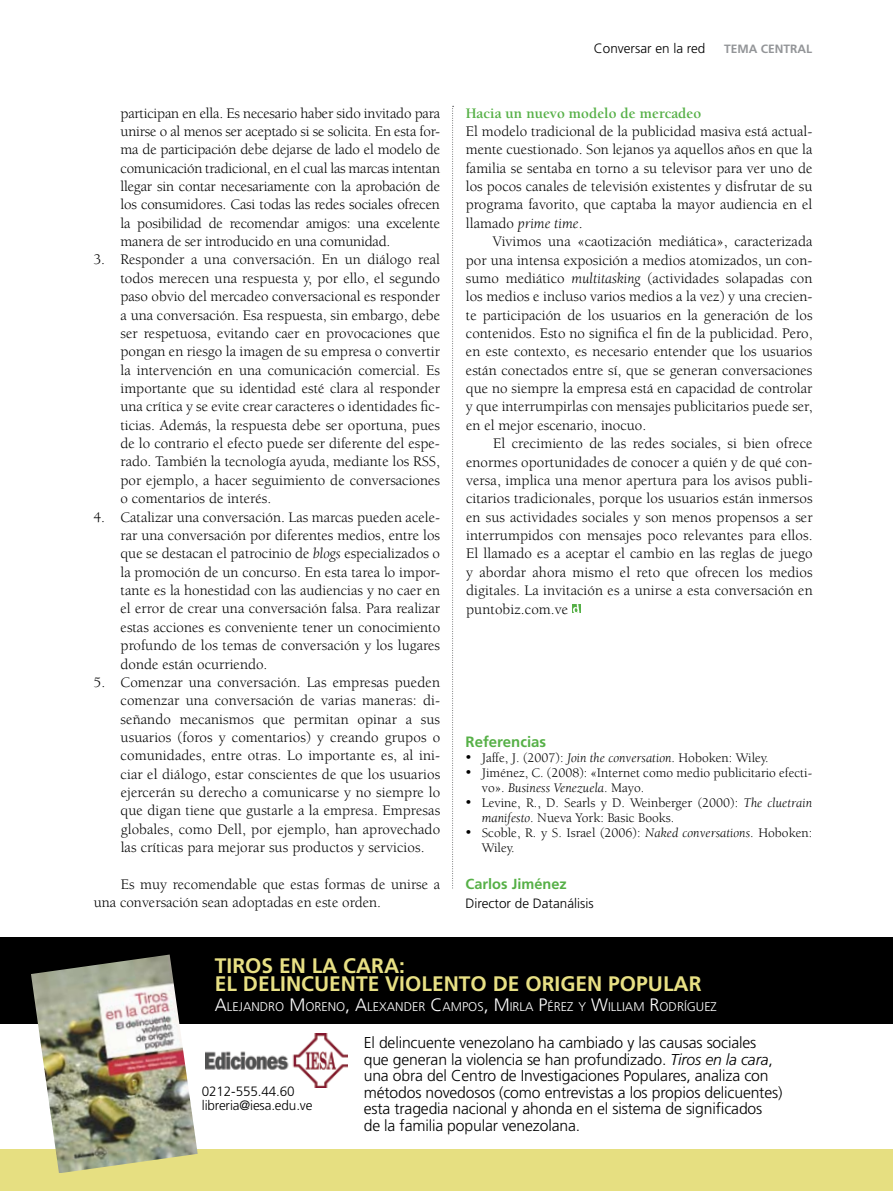
<style>
.page{position:relative;width:893px;height:1191px;background:#fff}
.page>*{position:absolute;margin:0;border:0;box-sizing:border-box;transform-origin:0 0}
.t1{font:700 21px/18px "Frutiger";color:#e8e084}
.t2{font:300 15.75px/16.5px "Frutiger";letter-spacing:-.01em;color:#000}
.t3{font:15px/18.3px "Berkeley";color:#000;text-align:justify}
.t4{font:700 15px "Berkeley";color:#56b047}
.t5{font:700 15px "Frutiger";color:#56b047}
.t6{font:700 14.55px "Frutiger";color:#56b047}
.t7{font:13.5px/15px "Berkeley";color:#000}
.t8{font:300 13.5px/14.2px "Frutiger";color:#000}
.t9{font:300 12.6px "Frutiger";color:#fff}
.t10{font:700 12px "Frutiger";color:#939598}
.s1{font-style:italic}
.s2{font-size:18px}
</style>
<div class="page">
<svg style="left:452px;top:106px;width:2px;height:783px"></svg>
<svg style="left:572px;top:604px;width:9px;height:9px"></svg>
<svg style="left:573px;top:604px;width:6px;height:9px"></svg>
<div style="left:0;top:937px;width:893px;height:254px;background:#e6df81"></div>
<div style="left:0;top:983px;width:893px;height:165px;background:#fff"></div>
<img style="left:205px;top:1033px;width:142px;height:54px">
<div style="left:0;top:937px;width:893px;height:86px;background:#000"></div>
<img style="left:31px;top:954px;width:167px;height:219px">
<p class="t3" style="left:120px;top:104px;width:321px">participan en ella. Es necesario haber sido invitado para unirse o al menos ser aceptado si se solicita. En esta for&shy;ma de participación debe dejarse de lado el modelo de comunicación tradicional, en el cual las marcas intentan llegar sin contar necesariamente con la aprobación de los consumidores. Casi todas las redes sociales ofrecen la posibilidad de recomendar amigos: una excelente manera de ser introducido en una comunidad.</p>
<p class="t3" style="left:120px;top:251px;width:321px;text-indent:-27px">3. Responder a una conversación. En un diálogo real todos merecen una respuesta y, por ello, el segundo paso obvio del mercadeo conversacional es responder a una conversación. Esa respuesta, sin embargo, debe ser respetuosa, evitando caer en provocaciones que pongan en riesgo la imagen de su empresa o convertir la intervención en una comunicación comercial. Es importante que su identidad esté clara al responder una crítica y se evite crear caracteres o identidades fic&shy;ticias. Además, la respuesta debe ser oportuna, pues de lo contrario el efecto puede ser diferente del espe&shy;rado. También la tecnología ayuda, mediante los RSS, por ejemplo, a hacer seguimiento de conversaciones o comentarios de interés.</p>
<p class="t3" style="left:120px;top:508px;width:321px;text-indent:-27px">4. Catalizar una conversación. Las marcas pueden acele&shy;rar una conversación por diferentes medios, entre los que se destacan el patrocinio de <span class="s1">blogs</span> especializados o la promoción de un concurso. En esta tarea lo impor&shy;tante es la honestidad con las audiencias y no caer en el error de crear una conversación falsa. Para realizar estas acciones es conveniente tener un conocimiento profundo de los temas de conversación y los lugares donde están ocurriendo.</p>
<p class="t3" style="left:121px;top:673px;width:321px;text-indent:-27px">5. Comenzar una conversación. Las empresas pueden comenzar una conversación de varias maneras: di&shy;señando mecanismos que permitan opinar a sus usuarios (foros y comentarios) y creando grupos o comunidades, entre otras. Lo importante es, al ini&shy;ciar el diálogo, estar conscientes de que los usuarios ejercerán su derecho a comunicarse y no siempre lo que digan tiene que gustarle a la empresa. Empresas globales, como Dell, por ejemplo, han aprovechado las críticas para mejorar sus productos y servicios.</p>
<p class="t3" style="left:94px;top:875px;width:348px;text-indent:27px">Es muy recomendable que estas formas de unirse a una conversación sean adoptadas en este orden.</p>
<p class="t8" style="left:594px;top:41px;width:113px">Conversar en la red</p>
<p class="t10" style="left:724px;top:42px;width:45px">TEMA CEN</p>
<p class="t10" style="left:783px;top:42px;width:30px">TRAL</p>
<p class="t4" style="left:466px;top:105px;width:237px">Hacia un nuevo modelo de mercadeo</p>
<p class="t3" style="left:466px;top:122px;width:348px">El modelo tradicional de la publicidad masiva está actual&shy;mente cuestionado. Son lejanos ya aquellos años en que la familia se sentaba en torno a su televisor para ver uno de los pocos canales de televisión existentes y disfrutar de su programa favorito, que captaba la mayor audiencia en el llamado <span class="s1">prime time</span>.</p>
<p class="t3" style="left:466px;top:233px;width:348px;text-indent:27px">Vivimos una «caotización mediática», caracterizada por una intensa exposición a medios atomizados, un con&shy;sumo mediático <span class="s1">multitasking</span> (actividades solapadas con los medios e incluso varios medios a la vez) y una crecien&shy;te participación de los usuarios en la generación de los contenidos. Esto no significa el fin de la publicidad. Pero, en este contexto, es necesario entender que los usuarios están conectados entre sí, que se generan conversaciones que no siempre la empresa está en capacidad de controlar y que interrumpirlas con mensajes publicitarios puede ser, en el mejor escenario, inocuo.</p>
<p class="t3" style="left:466px;top:434px;width:348px;text-indent:27px">El crecimiento de las redes sociales, si bien ofrece enormes oportunidades de conocer a quién y de qué con&shy;versa, implica una menor apertura para los avisos publi&shy;citarios tradicionales, porque los usuarios están inmersos en sus actividades sociales y son menos propensos a ser interrumpidos con mensajes poco relevantes para ellos.<br>El llamado es a aceptar el cambio en las reglas de juego y abordar ahora mismo el reto que ofrecen los medios digitales. La invitación es a unirse a esta conversación en puntobiz.com.ve</p>
<p class="t5" style="left:466px;top:733px;width:82px">REFERENCIAS</p>
<p class="t7" style="left:466px;top:751px;width:305px">• Jaffe, J. (2007): <span class="s1">Join the conversation</span>. Hoboken: Wiley.</p>
<p class="t7" style="left:482px;top:766px;width:332px;text-indent:-16px">• Jiménez, C. (2008): «Internet como medio publicitario efecti&shy;vo». <span class="s1">Business Venezuela</span>. Mayo.</p>
<p class="t7" style="left:482px;top:796px;width:332px;text-indent:-16px">• Levine, R., D. Searls y D. Weinberger (2000): <span class="s1">The cluetrain manifesto</span>. Nueva York: Basic Books.</p>
<p class="t7" style="left:482px;top:826px;width:332px;text-indent:-16px">• Scoble, R. y S. Israel (2006): <span class="s1">Naked conversations</span>. Hoboken:<br>Wiley.</p>
<p class="t6" style="left:466px;top:875px;width:103px">CARLOS JIMÉNEZ</p>
<p class="t8" style="left:466px;top:895px;width:130px">Director de Datanálisis</p>
<h1 class="t1" style="left:215px;top:956px;width:488px">TIROS EN LA CARA:<br>EL DELINCUENTE VIOLENTO DE ORIGEN POPULAR</h1>
<p class="t9" style="left:215px;top:999px;width:503px"><span class="s2">A</span>LEJANDRO <span class="s2">M</span>ORENO<span class="s2">, A</span>LEXANDER <span class="s2">C</span>AM POS<span class="s2">, M</span>IRLA <span class="s2">P</span>ÉREZ Y <span class="s2">W</span>ILLIAM <span class="s2">R</span>ODRÍGUEZ</p>
<p class="t2" style="left:364px;top:1034px;width:420px">El delincuente venezolano ha cambiado y las causas sociales que generan la violencia se han profundizado. <span class="s1">Tiros en la cara</span>, una obra del Centro de Investigaciones Populares, analiza con métodos novedosos (como entrevistas a los propios delicuentes) esta tragedia nacional y ahonda en el sistema de significados de la familia popular venezolana.</p>
<p class="t8" style="left:202px;top:1084px;width:112px">0212-555.44.60 libreria@iesa.edu.ve</p>
</div>
